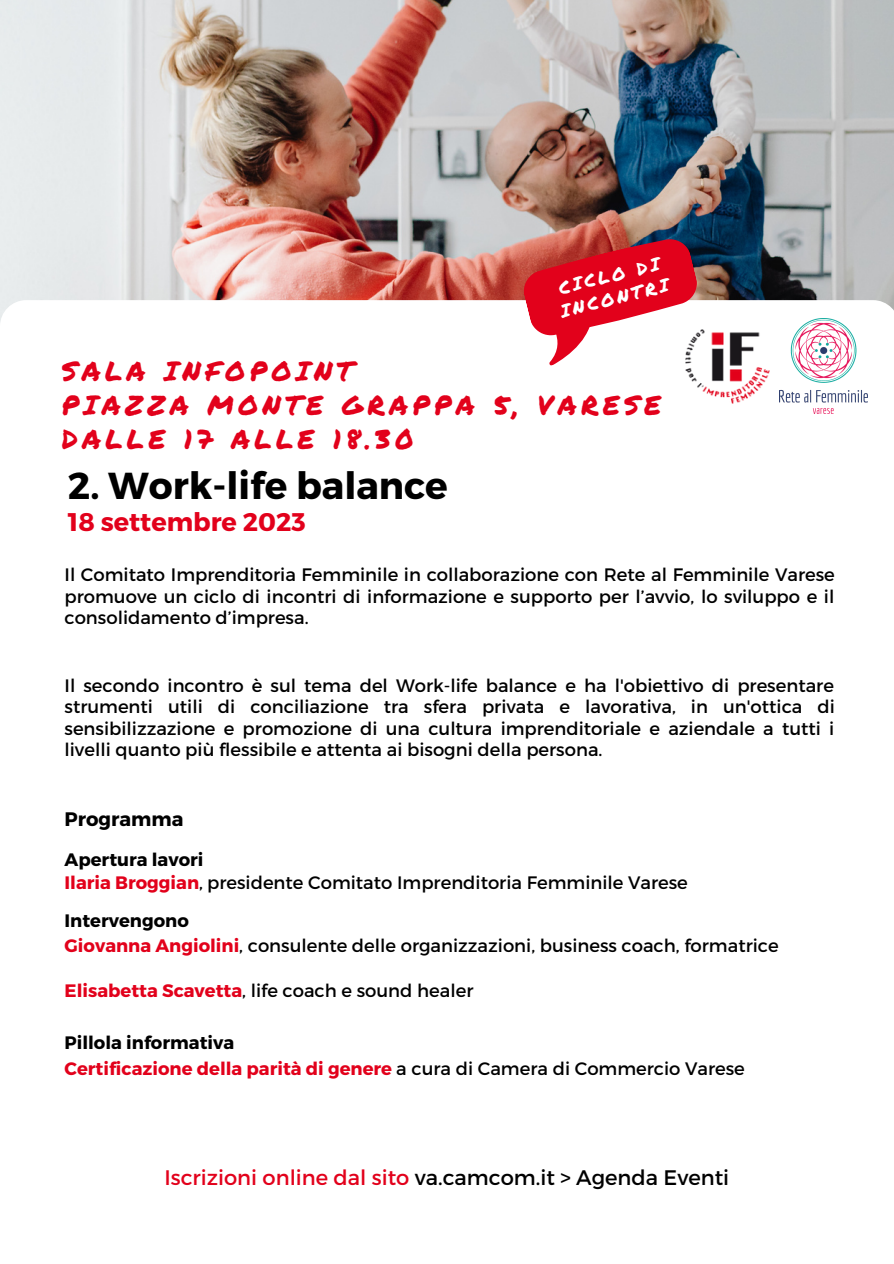
<style>
.page{position:relative;width:894px;height:1264px;background:#fff}
.page>*{position:absolute;margin:0;border:0;box-sizing:border-box;transform-origin:0 0}
.t1{font:700 37.5px "Montserrat";color:#000}
.t2{font:27px "Permanent Marker";letter-spacing:.16em;color:#e2011b}
.t3{font:700 25.5px "Montserrat";color:#e2011b}
.t4{font:21px "Montserrat";color:#000}
.t5{font:700 19.5px "Montserrat";color:#000}
.t6{font:18px/21.5px "Montserrat";color:#000;text-align:justify}
.t7{font:700 18px "Montserrat";color:#e2011b}
.t8{font:700 18px "Montserrat";color:#000}
.t9{font:18px/22.5px "Permanent Marker";color:#fff}
.s1{font-weight:700;color:#e2011b}
.s2{font-weight:400;color:#000}
.s3{color:#e2011b}
</style>
<div class="page">
<img style="left:0;top:0;width:893px;height:300px">
<svg style="left:518px;top:233px;width:183px;height:133px"></svg>
<img style="left:685px;top:329px;width:83px;height:74px">
<img style="left:779px;top:318px;width:88px;height:96px">
<p class="t9" style="left:552px;top:278px;width:112px;rotate:-14deg">CICLO DI<br>INCONTRI</p>
<p class="t2" style="left:62px;top:351px;width:293px">SALA INFOPOINT</p>
<p class="t2" style="left:62px;top:385px;width:600px">PIAZZA MONTE GRAPPA 5, VARESE</p>
<p class="t2" style="left:62px;top:418px;width:353px">DALLE 17 ALLE 18.30</p>
<p class="t1" style="left:68px;top:461px;width:381px">2. Work-life balance</p>
<p class="t3" style="left:68px;top:505px;width:239px">18 settembre 2023</p>
<p class="t6" style="left:65px;top:563px;width:771px">Il Comitato Imprenditoria Femminile in collaborazione con Rete al Femminile Varese promuove un ciclo di incontri di informazione e supporto per l’avvio, lo sviluppo e il consolidamento d’impresa.</p>
<p class="t6" style="left:65px;top:674px;width:771px">Il secondo incontro è sul tema del Work-life balance e ha l'obiettivo di presentare strumenti utili di conciliazione tra sfera privata e lavorativa, in un'ottica di sensibilizzazione e promozione di una cultura imprenditoriale e aziendale a tutti i livelli quanto più flessibile e attenta ai bisogni della persona.</p>
<p class="t5" style="left:65px;top:806px;width:120px">Programma</p>
<p class="t8" style="left:65px;top:848px;width:140px">Apertura lavori</p>
<p class="t6" style="left:65px;top:870px;width:624px"><span class="s1">Ilaria Broggian</span>, presidente Comitato Imprenditoria Femminile Varese</p>
<p class="t8" style="left:65px;top:909px;width:126px">Intervengono</p>
<p class="t6" style="left:65px;top:933px;width:715px"><span class="s1">Giovanna Angiolini</span>, consulente delle organizzazioni, business coach, formatrice</p>
<p class="t6" style="left:65px;top:979px;width:410px"><span class="s1">Elisabetta Scavetta</span>, life coach e sound healer</p>
<p class="t8" style="left:65px;top:1030px;width:171px">Pillola informativa</p>
<p class="t7" style="left:65px;top:1056px;width:681px">Certificazione della parità di genere <span class="s2">a cura di Camera di Commercio Varese</span></p>
<p class="t4" style="left:164px;top:1164px;width:566px"><span class="s3">Iscrizioni online dal sito</span> va.camcom.it &gt; Agenda Eventi</p>
</div>
